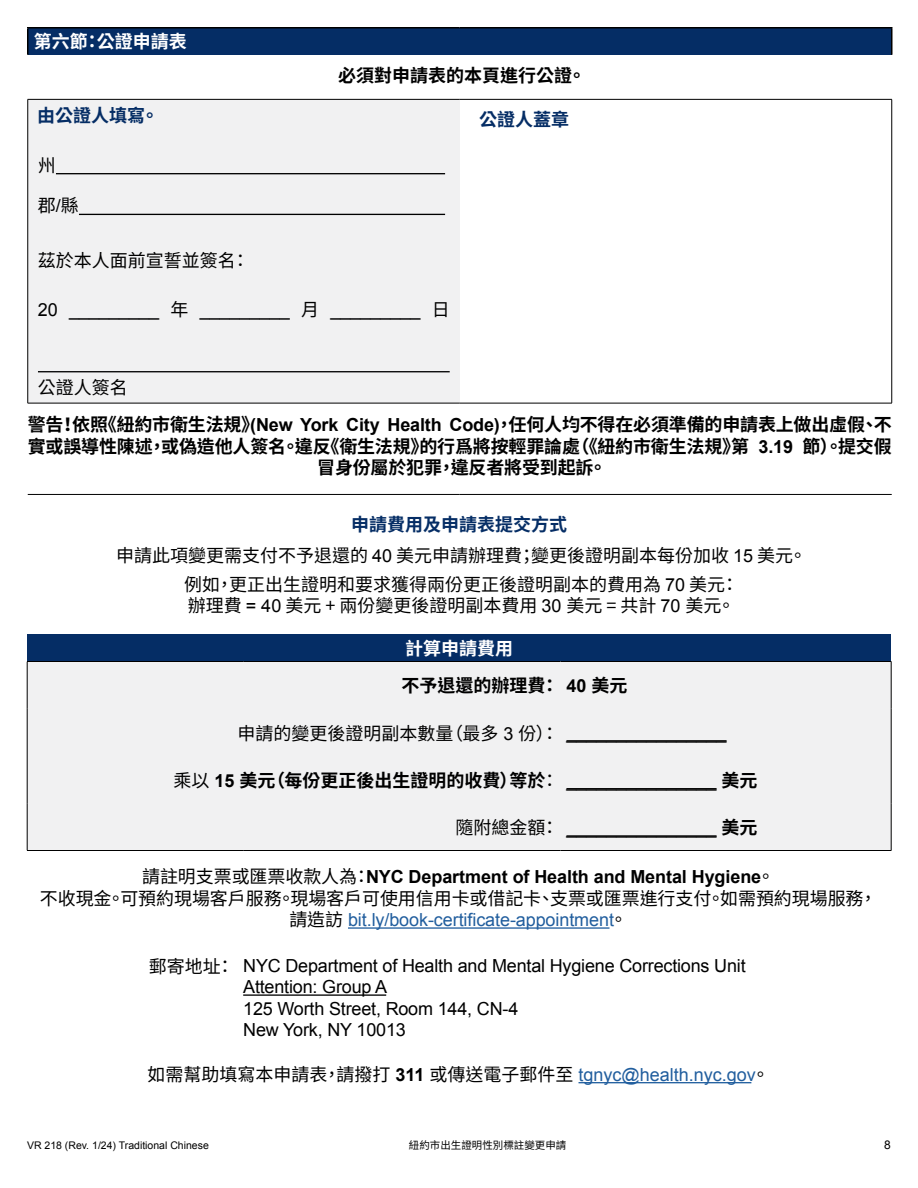
<style>
.page{position:relative;width:918px;height:1188px;background:#fff}
.page>*{position:absolute;margin:0;border:0;box-sizing:border-box;transform-origin:0 0}
.t1{font:18px/31.3px "Noto Sans CJ Ktc";color:#000;text-align:center}
.t2{font:700 18px/21.6px "Noto Sans CJ Ktc";letter-spacing:-.01em;color:#000;text-align:center}
.t3{font:18px/21.6px "Arial";letter-spacing:-.01em;color:#000}
.t4{font:700 18px "Arial";letter-spacing:-.005em;color:#000}
.t5{font:18px "Arial";letter-spacing:-.005em;color:#215e9e}
.t6{font:700 18px "Noto Sans CJ Ktc";color:#052d65}
.t7{font:700 18px "Noto Sans CJ Ktc";color:#fff}
.t8{font:12px "Arial";color:#000}
.t9{font:10.5px "Arial";color:#000}
.t10{font:10.5px "Noto Sans CJ Ktc";color:#000}
.s1{font-family:"Arial"}
.s2{font-family:"Noto Sans CJ Ktc"}
.s3{font-weight:700;color:#052d65}
.s4{color:#fff}
.s5{font-weight:400}
.s6{font-family:"Arial";font-weight:400}
.s7{font-family:"Noto Sans CJ Ktc";font-weight:700}
.s8{font-family:"Noto Sans CJ Ktc";font-weight:400}
.s9{font-family:"Noto Sans CJ Ktc";color:#000}
.s10{font-family:"Arial";font-weight:700}
.s11{font-family:"Arial";color:#215e9e}
</style>
<div class="page">
<div style="left:28px;top:28px;width:864px;height:27px;background:#052d65"></div>
<div style="left:28px;top:99px;width:432px;height:304px;background:#f1f1f2"></div>
<hr style="left:27px;top:27px;width:433px;height:1px;background:#000">
<svg style="left:27px;top:28px;width:1px;height:27px"></svg>
<hr style="left:460px;top:27px;width:432px;height:1px;background:#000">
<svg style="left:891px;top:28px;width:1px;height:27px"></svg>
<hr style="left:28px;top:494px;width:432px;height:1px;background:#000">
<hr style="left:460px;top:494px;width:432px;height:1px;background:#000">
<hr style="left:28px;top:99px;width:432px;height:1px;background:#000">
<hr style="left:460px;top:99px;width:432px;height:1px;background:#000">
<hr style="left:27px;top:100px;width:1px;height:303px;background:#000">
<hr style="left:891px;top:100px;width:1px;height:303px;background:#000">
<hr style="left:28px;top:403px;width:432px;height:1px;background:#000">
<hr style="left:460px;top:403px;width:432px;height:1px;background:#000">
<hr style="left:56px;top:173px;width:389px;height:1px;background:#000">
<hr style="left:79px;top:214px;width:366px;height:1px;background:#000">
<hr style="left:38px;top:371px;width:412px;height:1px;background:#000">
<div style="left:27px;top:634px;width:864px;height:28px;background:#052d65"></div>
<div style="left:28px;top:662px;width:863px;height:188px;background:#f1f1f2"></div>
<hr style="left:27px;top:661px;width:216px;height:1px;background:#000">
<hr style="left:243px;top:661px;width:317px;height:1px;background:#000">
<hr style="left:560px;top:661px;width:331px;height:1px;background:#000">
<hr style="left:27px;top:662px;width:1px;height:47px;background:#000">
<hr style="left:891px;top:662px;width:1px;height:47px;background:#000">
<hr style="left:27px;top:709px;width:1px;height:47px;background:#000">
<hr style="left:891px;top:709px;width:1px;height:47px;background:#000">
<hr style="left:27px;top:756px;width:1px;height:47px;background:#000">
<hr style="left:891px;top:756px;width:1px;height:47px;background:#000">
<hr style="left:27px;top:803px;width:1px;height:47px;background:#000">
<hr style="left:891px;top:803px;width:1px;height:47px;background:#000">
<hr style="left:27px;top:850px;width:216px;height:1px;background:#000">
<hr style="left:243px;top:850px;width:317px;height:1px;background:#000">
<hr style="left:560px;top:850px;width:331px;height:1px;background:#000">
<hr style="left:566px;top:740px;width:161px;height:1px;background:#000">
<hr style="left:566px;top:788px;width:151px;height:1px;background:#000">
<hr style="left:566px;top:835px;width:151px;height:2px;background:#000">
<hr style="left:348px;top:927px;width:261px;height:2px;background:#215e9e">
<hr style="left:243px;top:994px;width:143px;height:2px;background:#000">
<hr style="left:579px;top:1082px;width:172px;height:1px;background:#215e9e">
<p class="t7" style="left:34px;top:31px;width:154px">第六節：公證申請表</p>
<p class="t2" style="left:338px;top:65px;width:249px">必須對申請表的本頁進行公證。</p>
<p class="t6" style="left:37px;top:105px;width:123px">由公證人填寫。</p>
<p class="t1" style="left:38px;top:150px;width:19px">州</p>
<p class="t1" style="left:38px;top:191px;width:43px">郡<span class="s1">/</span>縣</p>
<p class="t1" style="left:38px;top:245px;width:213px">茲於本人面前宣誓並簽名：</p>
<p class="t3" style="left:38px;top:299px;width:413px">20 _________ <span class="s2">年</span> _________ <span class="s2">月</span> _________ <span class="s2">日</span></p>
<p class="t1" style="left:38px;top:372px;width:91px">公證人簽名</p>
<p class="t6" style="left:479px;top:110px;width:91px">公證人蓋章</p>
<p class="t2" style="left:28px;top:414px;width:865px">警告！依照《紐約市衛生法規》<span class="s1">(New York City Health Code)</span>，任何人均不得在必須準備的申請表上做出虛假、不實或誤導性陳述，或偽造他人簽名。違反《衛生法規》的行爲將按輕罪論處（《紐約市衛生法規》第 <span class="s1">3.19</span> 節）。提交假冒身份屬於犯罪，違反者將受到起訴。</p>
<p class="t1" style="left:116px;top:509px;width:692px"><span class="s3">申請費用及申請表提交方式<br></span>申請此項變更需支付不予退還的 <span class="s1">40</span> 美元申請辦理費；變更後證明副本每份加收 <span class="s1">15</span> 美元。</p>
<p class="t1" style="left:184px;top:574px;width:556px;line-height:21.6px;text-align:left">例如，更正出生證明和要求獲得兩份更正後證明副本的費用為 <span class="s1">70</span> 美元：辦理費 <span class="s1">= 40</span> 美元 + 兩份變更後證明副本費用 <span class="s1">30</span> 美元 = 共計 <span class="s1">70</span> 美元。</p>
<p class="t2" style="left:401px;top:630px;width:228px;line-height:37.2px;text-align:left"><span class="s4">計算申請費用<br></span>不予退還的辦理費： <span class="s1">40</span> 美元</p>
<p class="t1" style="left:237px;top:718px;width:491px">申請的變更後證明副本數量（最多 <span class="s1">3</span> 份）： <span class="s1">________________</span></p>
<p class="t2" style="left:173px;top:770px;width:586px"><span class="s5">乘以</span> <span class="s1">15</span> 美元（每份更正後出生證明的收費）等於<span class="s5">：</span> <span class="s6">_______________</span> 美元</p>
<p class="t3" style="left:455px;top:817px;width:304px"><span class="s2">隨附總金額：</span> _______________ <span class="s7">美元</span></p>
<p class="t4" style="left:142px;top:865px;width:634px"><span class="s8">請註明支票或匯票收款人為：</span>NYC Department of Health and Mental Hygiene<span class="s8">。</span></p>
<p class="t1" style="left:40px;top:883px;width:839px">不收現金。可預約現場客戶服務。現場客戶可使用信用卡或借記卡、支票或匯票進行支付。如需預約現場服務，</p>
<p class="t5" style="left:289px;top:908px;width:340px"><span class="s9">請造訪</span> bit.ly/book-certificate-appointment<span class="s9">。</span></p>
<p class="t3" style="left:243px;top:955px;width:504px;text-indent:-94px"><span class="s2">郵寄地址：</span> NYC Department of Health and Mental Hygiene Corrections Unit Attention: Group A<br>125 Worth Street, Room 144, CN-4<br>New York, NY 10013</p>
<p class="t1" style="left:147px;top:1059px;width:623px">如需幫助填寫本申請表，請撥打 <span class="s10">311</span> 或傳送電子郵件至 <span class="s11">tgnyc@health.nyc.gov</span>。</p>
<p class="t9" style="left:27px;top:1139px;width:183px">VR 218 (Rev. 1/24) Traditional Chinese</p>
<p class="t10" style="left:409px;top:1139px;width:159px">紐約市出生證明性別標註變更申請</p>
<p class="t8" style="left:884px;top:1137px;width:8px">8</p>
</div>
